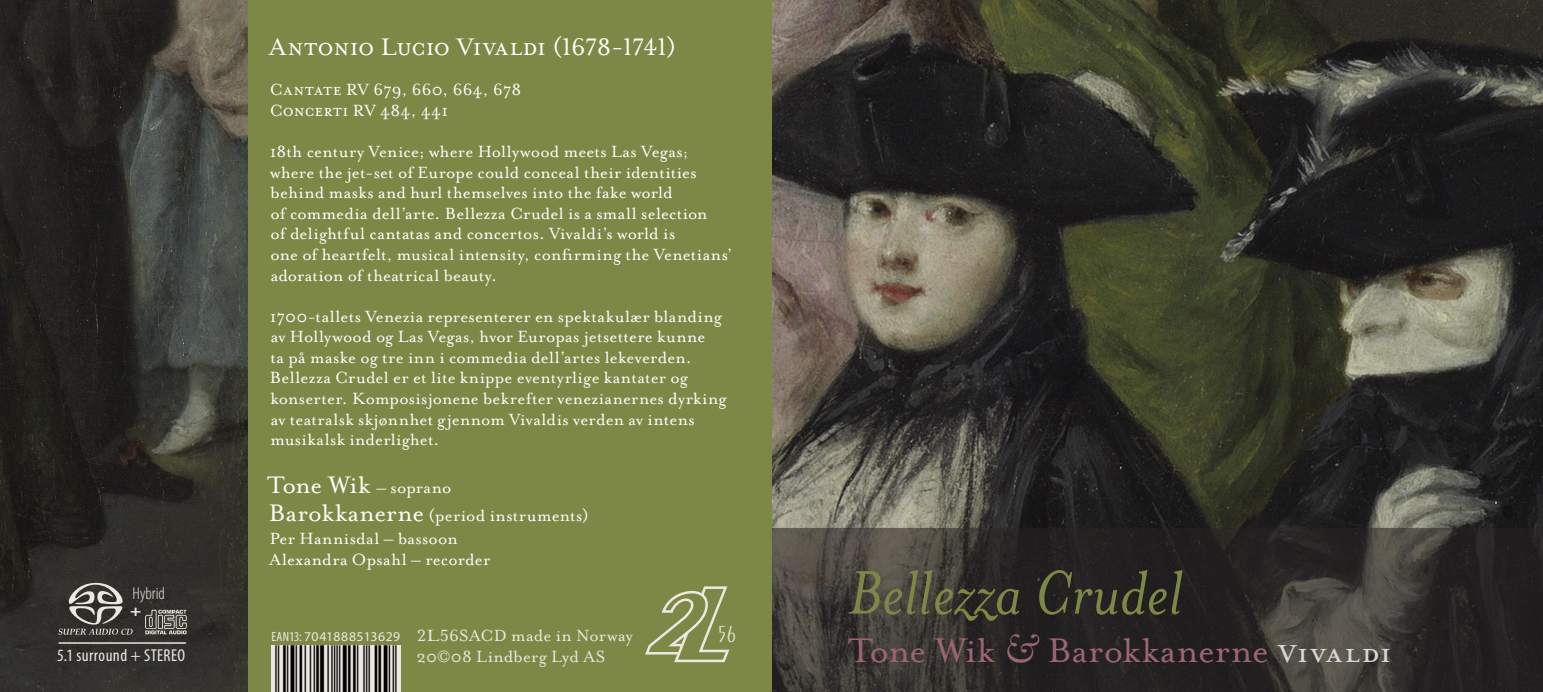
<style>
.page{position:relative;width:1543px;height:692px;background:#fff}
.page>*{position:absolute;margin:0;border:0;box-sizing:border-box;transform-origin:0 0}
.t1{font:88.2px "Ean P36";color:#000;scale:.56 1}
.t2{font:italic 70.6px "Mrs Eaves";color:#7e8846}
.t3{font:64.6px "Oasis C Dfont";color:#ece8e1}
.t4{font:39.2px "Mrs Eaves Roman";color:#9d6573}
.t5{font:27.4px "Mrs Eaves Small Caps";letter-spacing:-.02em;color:#fff}
.t6{font:300 24.8px "Peignot";color:#ece8e1;scale:.76 1}
.t7{font:18.6px/20.6px "Mrs Eaves Roman";letter-spacing:.015em;color:#fff}
.t8{font:18.6px/20.6px "Mrs Eaves Roman";letter-spacing:.015em;color:#ece8e1}
.t9{font:condensed 17.2px "Myriad Pro";letter-spacing:.025em;color:#ece8e1}
.t10{font:300 condensed 17.2px "Myriad Pro";color:#ece8e1}
.t11{font:900 condensed 15.6px "Myriad Pro";color:#ece8e1;scale:1.2 1}
.t12{font:13.4px "Myriad Pro";letter-spacing:.035em;color:#ece8e1}
.s1{font-size:53.8px}
.s2{font-family:"Mrs Eaves Small Caps"}
.s3{font-size:27.4px}
.s4{font-stretch:condensed}
.s5{font-family:"Baskerville Cyr LT Std Incline"}
.s6{font-family:"Mrs Eaves Petite Caps";color:#d6d6d6}
</style>
<div class="page">
<img style="left:771px;top:0;width:771px;height:692px">
<div style="left:248px;top:0;width:523px;height:692px;background:#7e8846"></div>
<img style="left:0;top:0;width:248px;height:692px">
<svg style="left:645px;top:586px;width:84px;height:76px"></svg>
<hr style="left:59px;top:642px;width:126px;height:1px;background:#ece8e1">
<div style="left:271px;top:645px;width:130px;height:47px;background:#ece8e1"></div>
<h3 class="t3" style="left:57px;top:574px;width:135px">e<span class="s1">q</span></h3>
<p class="t10" style="left:133px;top:583px;width:34px">Hybrid</p>
<p class="t11" style="left:130px;top:601px;width:11px">+</p>
<p class="t9" style="left:57px;top:645px;width:129px">5.1 surround + STEREO</p>
<h3 class="t5" style="left:269px;top:32px;width:408px">Antonio Lucio Vivaldi (1678-1741)</h3>
<p class="t7" style="left:270px;top:80px;width:253px"><span class="s2">Cantate</span> RV 679, 660, 664, 678<br><span class="s2">Concerti</span> RV 484, 441</p>
<p class="t7" style="left:270px;top:141px;width:464px">18th century Venice; where Hollywood meets Las Vegas; where the jet-set of Europe could conceal their identities behind masks and hurl themselves into the fake world<br>of commedia dell’arte. Bellezza Crudel is a small selection<br>of delightful cantatas and concertos. Vivaldi’s world is<br>one of heartfelt, musical intensity, confirming the Venetians’ adoration of theatrical beauty.</p>
<p class="t7" style="left:270px;top:306px;width:458px">1700-tallets Venezia representerer en spektakulær blanding av Hollywood og Las Vegas, hvor Europas jetsettere kunne<br>ta på maske og tre inn i commedia dell’artes lekeverden.<br>Bellezza Crudel er et lite knippe eventyrlige kantater og konserter. Komposisjonene bekrefter venezianernes dyrking av teatralsk skjønnhet gjennom Vivaldis verden av intens musikalsk inderlighet.</p>
<p class="t7" style="left:267px;top:474px;width:323px;line-height:27.4px"><span class="s3">Tone Wik</span> – soprano<br><span class="s3">Barokkanerne</span> (period instruments)</p>
<p class="t7" style="left:269px;top:528px;width:222px">Per Hannisdal – bassoon<br>Alexandra Opsahl – recorder</p>
<p class="t12" style="left:271px;top:628px;width:130px"><span class="s4">EAN13:</span> 7041888513629</p>
<h1 class="t1" style="left:275px;top:615px;width:218px">!0E1I8I-fbdgcj!</h1>
<p class="t8" style="left:416px;top:626px;width:218px"><span class="s2">2L56SACD</span> made in Norway<br>20©08 Lindberg Lyd AS</p>
<h3 class="t6" style="left:716px;top:619px;width:28px">56</h3>
<h2 class="t2" style="left:848px;top:554px;width:336px">Bellezza Crudel</h2>
<h3 class="t4" style="left:848px;top:629px;width:545px">Tone Wik <span class="s5">&amp;</span> Barokkanerne <span class="s6">Vivaldi</span></h3>
</div>
